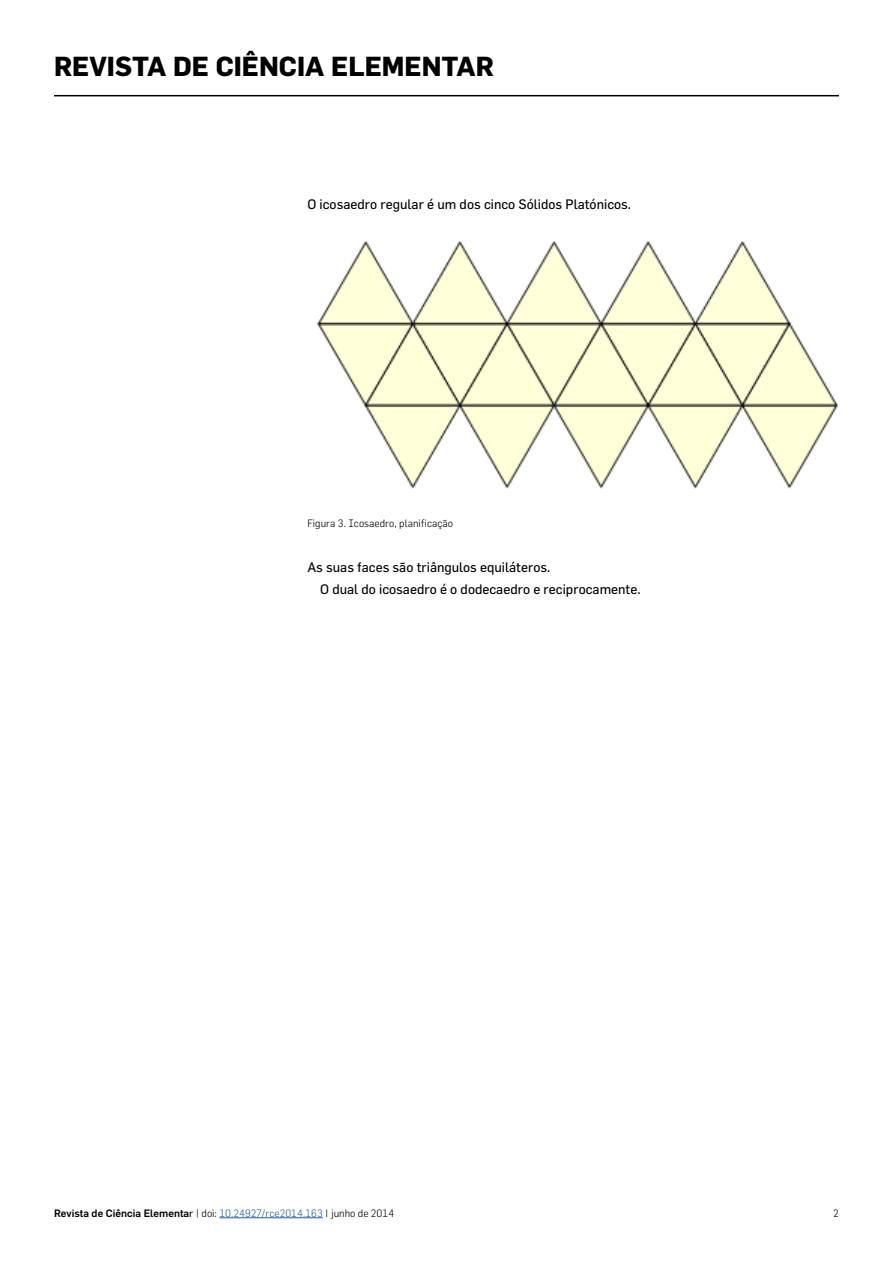
<style>
.page{position:relative;width:893px;height:1263px;background:#fff}
.page>*{position:absolute;margin:0;border:0;box-sizing:border-box;transform-origin:0 0}
.t1{font:700 27px "Flama";color:#000}
.t2{font:13.5px/22.5px "Flama";color:#000}
.t3{font:500 10.5px "Flama";color:#000}
.t4{font:300 10.5px "Flama";color:#000}
.s1{font-weight:400}
.s2{font-weight:300}
.s3{font-weight:300;color:#275b9b}
</style>
<div class="page">
<hr style="left:54px;top:95px;width:785px;height:1px;background:#000">
<hr style="left:219px;top:1217px;width:104px;height:1px;background:#275b9b">
<img style="left:317px;top:241px;width:521px;height:248px">
<h1 class="t1" style="left:54px;top:50px;width:441px">REVISTA DE CIÊNCIA ELEMENTAR</h1>
<p class="t2" style="left:307px;top:192px;width:325px">O icosaedro regular é um dos cinco Sólidos Platónicos.</p>
<p class="t4" style="left:307px;top:516px;width:147px">Figura 3. Icosaedro, planificação</p>
<p class="t2" style="left:320px;top:555px;width:322px;text-indent:-13px">As suas faces são triângulos equiláteros.<br>O dual do icosaedro é o dodecaedro e reciprocamente.</p>
<p class="t3" style="left:54px;top:1206px;width:342px">Revista de Ciência Elementa<span class="s1">r</span> <span class="s2">| doi:</span> <span class="s3">10.24927/rce2014.163</span> <span class="s2">| junho de 2014</span></p>
<p class="t4" style="left:833px;top:1207px;width:7px">2</p>
</div>
